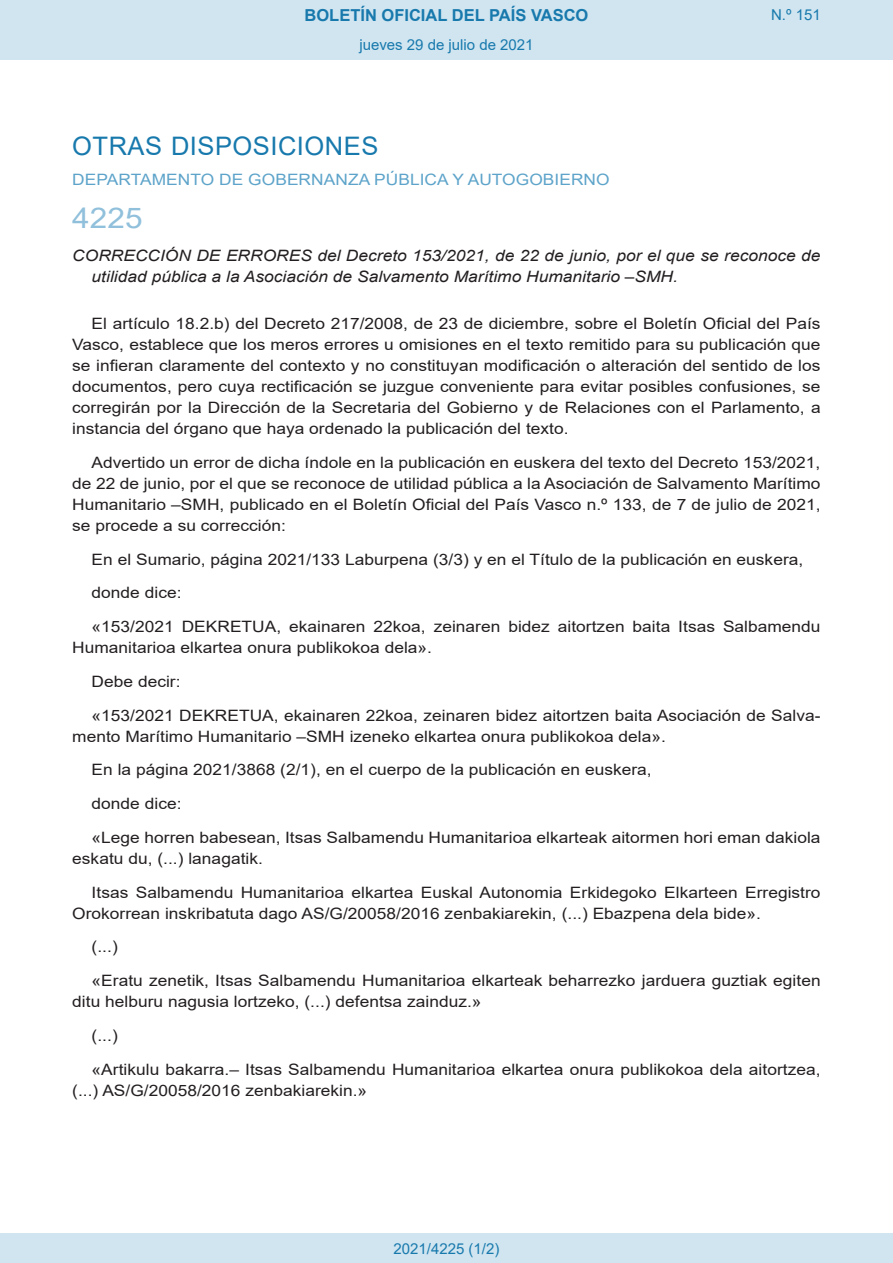
<style>
.page{position:relative;width:893px;height:1263px;background:#fff}
.page>*{position:absolute;margin:0;border:0;box-sizing:border-box;transform-origin:0 0}
.BOPVOrden{font:28.5px "Arial";color:#90c0db;scale:1.11 1}
.BOPVSeccion{font:25.5px "Arial";letter-spacing:.02em;color:#1879ad}
.t1{font:700 16.5px "Arial";color:#1879ad}
.BOPVDetalle{font:15.6px/21px "Arial";color:#231f20;scale:1.11 1}
.BOPVTitulo{font:italic 15.6px/21px "Arial";color:#231f20;scale:1.11 1}
.BOPVOrganismo{font:15.6px "Arial";letter-spacing:.005em;color:#5ea4ca;scale:1.11 1}
.Paginacion_Centro{font:15px "Arial";color:#1879ad}
</style>
<div class="page">
<div style="left:0;top:0;width:893px;height:60px;background:#d0e5f0"></div>
<div style="left:0;top:1233px;width:893px;height:30px;background:#d0e5f0"></div>
<p class="t1" style="left:305px;top:3px;width:285px">BOLETÍN OFICIAL DEL PAÍS VASCO</p>
<p class="Paginacion_Centro" style="left:359px;top:35px;width:176px">jueves 29 de julio de 2021</p>
<p class="Paginacion_Centro" style="left:771px;top:5px;width:51px">N.º 151</p>
<p class="BOPVSeccion" style="left:72px;top:128px;width:308px">OTRAS DISPOSICIONES</p>
<p class="BOPVOrganismo" style="left:72px;top:169px;width:486px">DEPARTAMENTO DE GOBERNANZA PÚBLICA Y AUTOGOBIERNO</p>
<p class="BOPVOrden" style="left:72px;top:198px;width:65px">4225</p>
<p class="BOPVTitulo" style="left:92px;top:246px;width:658px;text-indent:-19px">CORRECCIÓN DE ERRORES del Decreto 153/2021, de 22 de junio, por el que se reconoce de utilidad pública a la Asociación de Salvamento Marítimo Humanitario –SMH.</p>
<p class="BOPVDetalle" style="left:72px;top:313px;width:676px;text-align:justify;text-indent:19px">El artículo 18.2.b) del Decreto 217/2008, de 23 de diciembre, sobre el Boletín Oficial del País Vasco, establece que los meros errores u omisiones en el texto remitido para su publicación que se infieran claramente del contexto y no constituyan modificación o alteración del sentido de los documentos, pero cuya rectificación se juzgue conveniente para evitar posibles confusiones, se corregirán por la Dirección de la Secretaria del Gobierno y de Relaciones con el Parlamento, a instancia del órgano que haya ordenado la publicación del texto.</p>
<p class="BOPVDetalle" style="left:72px;top:452px;width:676px;text-align:justify;text-indent:19px">Advertido un error de dicha índole en la publicación en euskera del texto del Decreto 153/2021, de 22 de junio, por el que se reconoce de utilidad pública a la Asociación de Salvamento Marítimo Humanitario –SMH, publicado en el Boletín Oficial del País Vasco n.º 133, de 7 de julio de 2021, se procede a su corrección:</p>
<p class="BOPVDetalle" style="left:92px;top:548px;width:643px">En el Sumario, página 2021/133 Laburpena (3/3) y en el Título de la publicación en euskera,</p>
<p class="BOPVDetalle" style="left:92px;top:582px;width:83px">donde dice:</p>
<p class="BOPVDetalle" style="left:72px;top:616px;width:676px;text-indent:19px">«153/2021 DEKRETUA, ekainaren 22koa, zeinaren bidez aitortzen baita Itsas Salbamendu<br>Humanitarioa elkartea onura publikokoa dela».</p>
<p class="BOPVDetalle" style="left:92px;top:671px;width:82px">Debe decir:</p>
<p class="BOPVDetalle" style="left:72px;top:704px;width:676px;text-indent:19px">«153/2021 DEKRETUA, ekainaren 22koa, zeinaren bidez aitortzen baita Asociación de Salva&shy;mento Marítimo Humanitario –SMH izeneko elkartea onura publikokoa dela».</p>
<p class="BOPVDetalle" style="left:92px;top:759px;width:506px">En la página 2021/3868 (2/1), en el cuerpo de la publicación en euskera,</p>
<p class="BOPVDetalle" style="left:92px;top:793px;width:83px">donde dice:</p>
<p class="BOPVDetalle" style="left:72px;top:827px;width:676px;text-indent:19px">«Lege horren babesean, Itsas Salbamendu Humanitarioa elkarteak aitormen hori eman dakiola eskatu du, (...) lanagatik.</p>
<p class="BOPVDetalle" style="left:72px;top:881px;width:676px;text-indent:19px">Itsas Salbamendu Humanitarioa elkartea Euskal Autonomia Erkidegoko Elkarteen Erregistro<br>Orokorrean inskribatuta dago AS/G/20058/2016 zenbakiarekin, (...) Ebazpena dela bide».</p>
<p class="BOPVDetalle" style="left:92px;top:936px;width:25px">(...)</p>
<p class="BOPVDetalle" style="left:72px;top:970px;width:676px;text-indent:19px">«Eratu zenetik, Itsas Salbamendu Humanitarioa elkarteak beharrezko jarduera guztiak egiten ditu helburu nagusia lortzeko, (...) defentsa zainduz.»</p>
<p class="BOPVDetalle" style="left:92px;top:1025px;width:25px">(...)</p>
<p class="BOPVDetalle" style="left:72px;top:1058px;width:676px;text-indent:19px">«Artikulu bakarra.– Itsas Salbamendu Humanitarioa elkartea onura publikokoa dela aitortzea, (...) AS/G/20058/2016 zenbakiarekin.»</p>
<p class="Paginacion_Centro" style="left:393px;top:1238px;width:107px">2021/4225 (1/2)</p>
</div>
